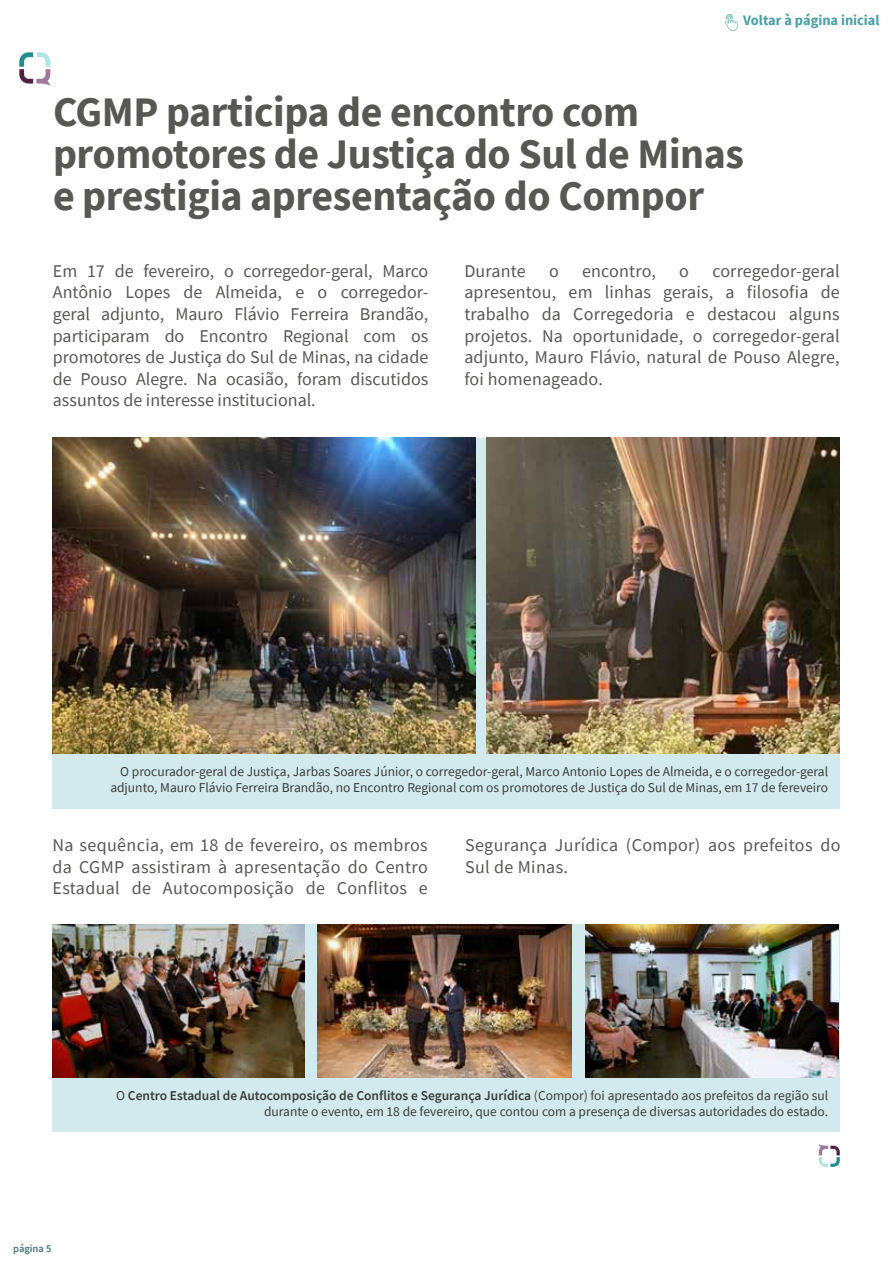
<style>
.page{position:relative;width:893px;height:1263px;background:#fff}
.page>*{position:absolute;margin:0;border:0;box-sizing:border-box;transform-origin:0 0}
.t1{font:700 42px/42px "Source Sans Pro";letter-spacing:-.01em;color:#575756}
.t2{font:18px/21.6px "Source Sans Pro";letter-spacing:.01em;color:#575756;text-align:justify}
.t3{font:700 14.4px "Source Sans Pro";color:#49a0a4}
.t4{font:13.5px/16.2px "Source Sans Pro";color:#3c3c3b;text-align:right}
.t5{font:600 10.5px "Source Sans Pro";color:#457678}
.s1{font-weight:600}
</style>
<div class="page">
<svg style="left:725px;top:14px;width:12px;height:17px"></svg>
<svg style="left:19px;top:52px;width:32px;height:33px"></svg>
<svg style="left:819px;top:1144px;width:21px;height:23px"></svg>
<div style="left:52px;top:924px;width:788px;height:207px;background:#d2eaed"></div>
<div style="left:52px;top:438px;width:788px;height:371px;background:#d2eaed"></div>
<img style="left:52px;top:924px;width:252px;height:154px">
<img style="left:317px;top:924px;width:255px;height:154px">
<img style="left:586px;top:924px;width:253px;height:154px">
<img style="left:52px;top:438px;width:423px;height:315px">
<img style="left:486px;top:438px;width:354px;height:315px">
<p class="t3" style="left:743px;top:10px;width:138px">Voltar à página inicial</p>
<h1 class="t1" style="left:53px;top:90px;width:693px">CGMP participa de encontro com promotores de Justiça do Sul de Minas e prestigia apresentação do Compor</h1>
<p class="t2" style="left:53px;top:260px;width:377px">Em 17 de fevereiro, o corregedor-geral, Marco Antônio Lopes de Almeida, e o corregedor&shy;geral adjunto, Mauro Flávio Ferreira Brandão, participaram do Encontro Regional com os promotores de Justiça do Sul de Minas, na cidade de Pouso Alegre. Na ocasião, foram discutidos assuntos de interesse institucional.</p>
<p class="t2" style="left:464px;top:260px;width:63px">Durante</p>
<p class="t2" style="left:549px;top:260px;width:11px">o</p>
<p class="t2" style="left:582px;top:260px;width:75px">encontro,</p>
<p class="t2" style="left:679px;top:260px;width:11px">o</p>
<p class="t2" style="left:464px;top:260px;width:377px;text-indent:248px">corregedor-geral apresentou, em linhas gerais, a filosofia de trabalho da Corregedoria e destacou alguns projetos. Na oportunidade, o corregedor-geral adjunto, Mauro Flávio, natural de Pouso Alegre, foi homenageado.</p>
<p class="t4" style="left:110px;top:764px;width:719px">O procurador-geral de Justiça, Jarbas Soares Júnior, o corregedor-geral, Marco Antonio Lopes de Almeida, e o corregedor-geral adjunto, Mauro Flávio Ferreira Brandão, no Encontro Regional com os promotores de Justiça do Sul de Minas, em 17 de fereveiro</p>
<p class="t2" style="left:52px;top:834px;width:377px">Na sequência, em 18 de fevereiro, os membros da CGMP assistiram à apresentação do Centro Estadual de Autocomposição de Conflitos e</p>
<p class="t2" style="left:465px;top:834px;width:377px">Segurança Jurídica (Compor) aos prefeitos do<br>Sul de Minas.</p>
<p class="t5" style="left:13px;top:1242px;width:40px">página 5</p>
<p class="t4" style="left:116px;top:1087px;width:713px">O <span class="s1">Centro Estadual de Autocomposição de Conflitos e Segurança Jurídica</span> (Compor) foi apresentado aos prefeitos da região sul durante o evento, em 18 de fevereiro, que contou com a presença de diversas autoridades do estado.</p>
</div>
